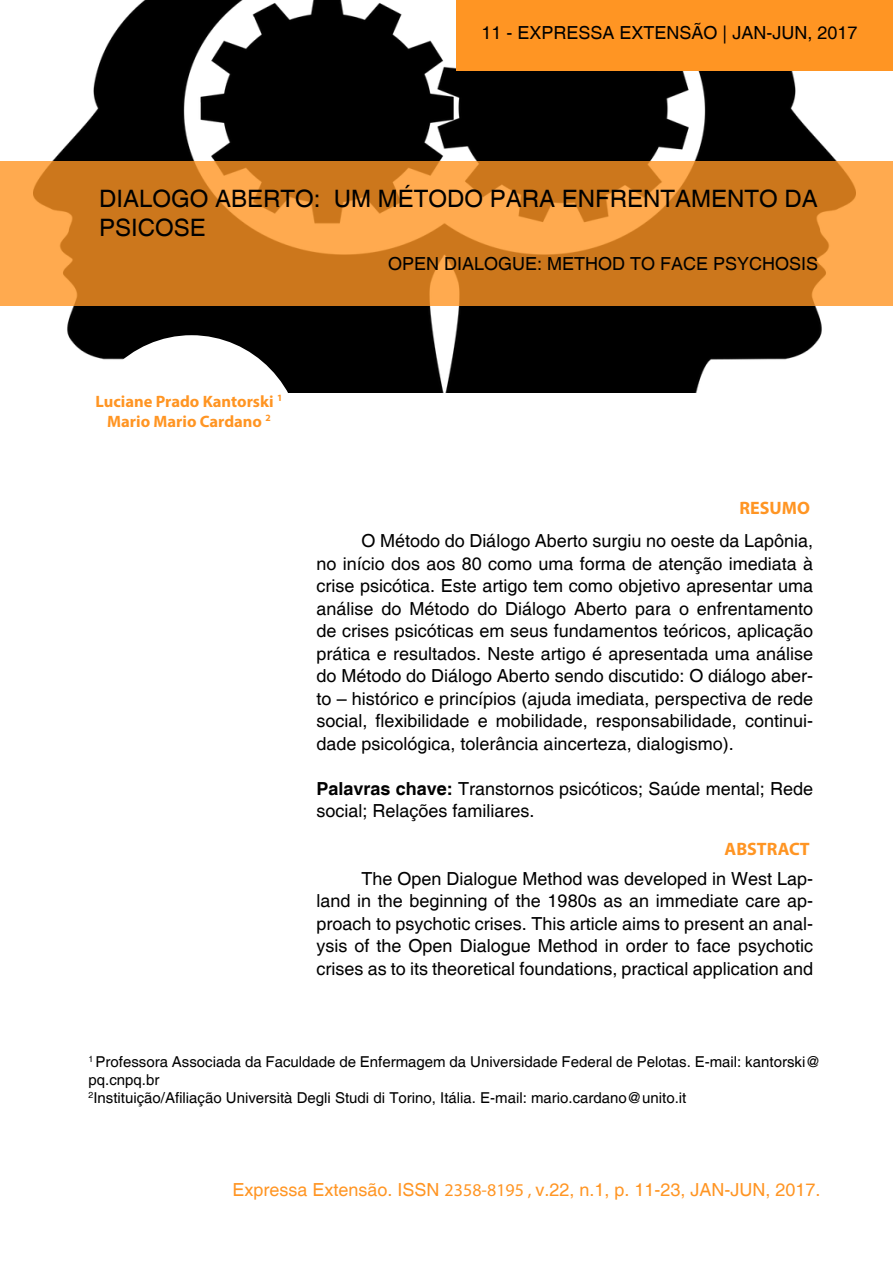
<style>
.page{position:relative;width:893px;height:1263px;background:#fff}
.page>*{position:absolute;margin:0;border:0;box-sizing:border-box;transform-origin:0 0}
.t1{font:24px/28.8px "Helvetica";color:#000}
.t2{font:18px/22.5px "Helvetica";color:#000;text-align:justify}
.t3{font:18px "Helvetica";color:#ff9523}
.t4{font:700 18px "Myriad Pro";color:#ff9523}
.t5{font:700 16.5px "Myriad Pro";color:#ff9523}
.t6{font:15px/18px "Helvetica";color:#000}
.s1{font-weight:700}
.s2{font-family:"Myriad Pro"}
</style>
<div class="page">
<img style="left:33px;top:0;width:822px;height:392px">
<svg style="left:0;top:162px;width:893px;height:144px;background:#dc872c"></svg>
<div style="left:80px;top:335px;width:223px;height:230px;background:#fff;border-radius:50%"></div>
<div style="left:456px;top:0;width:437px;height:71px;background:#ff9523"></div>
<p class="t2" style="left:482px;top:22px;width:377px">11 - EXPRESSA EXTENSÃO | JAN-JUN, 2017</p>
<p class="t1" style="left:99px;top:185px;width:720px">DIALOGO ABERTO: UM MÉTODO PARA ENFRENTAMENTO DA<br>PSICOSE</p>
<p class="t2" style="left:388px;top:253px;width:432px">OPEN DIALOGUE: METHOD TO FACE PSYCHOSIS</p>
<p class="t5" style="left:96px;top:391px;width:188px">Luciane Prado Kantorski <sup>1</sup></p>
<p class="t5" style="left:107px;top:410px;width:165px">Mario Mario Cardano <sup>2</sup></p>
<p class="t4" style="left:740px;top:496px;width:72px">RESUMO</p>
<p class="t2" style="left:316px;top:530px;width:498px;text-indent:45px">O Método do Diálogo Aberto surgiu no oeste da Lapônia, no início dos aos 80 como uma forma de atenção imediata à crise psicótica. Este artigo tem como objetivo apresentar uma análise do Método do Diálogo Aberto para o enfrentamento de crises psicóticas em seus fundamentos teóricos, aplicação prática e resultados. Neste artigo é apresentada uma análise do Método do Diálogo Aberto sendo discutido: O diálogo aber&shy;to – histórico e princípios (ajuda imediata, perspectiva de rede social, flexibilidade e mobilidade, responsabilidade, continui&shy;dade psicológica, tolerância aincerteza, dialogismo).</p>
<p class="t2" style="left:316px;top:778px;width:498px"><span class="s1">Palavras chave:</span> Transtornos psicóticos; Saúde mental; Rede social; Relações familiares.</p>
<p class="t4" style="left:724px;top:837px;width:87px">ABSTRACT</p>
<p class="t2" style="left:316px;top:868px;width:498px;text-indent:45px">The Open Dialogue Method was developed in West Lap&shy;land in the beginning of the 1980s as an immediate care ap&shy;proach to psychotic crises. This article aims to present an anal&shy;ysis of the Open Dialogue Method in order to face psychotic crises as to its theoretical foundations, practical application and</p>
<p class="t6" style="left:88px;top:1053px;width:734px"><sup>1</sup> Professora Associada da Faculdade de Enfermagem da Universidade Federal de Pelotas. E-mail: kantorski@ pq.cnpq.br</p>
<p class="t6" style="left:88px;top:1089px;width:599px"><sup>2</sup>Instituição/Afiliação Università Degli Studi di Torino, Itália. E-mail: mario.cardano@unito.it</p>
<p class="t3" style="left:233px;top:1179px;width:589px">Expressa Extensão. ISSN <span class="s2">2358-8195 ,</span> v.22, n.1, p. 11-23, JAN-JUN, 2017.</p>
</div>
